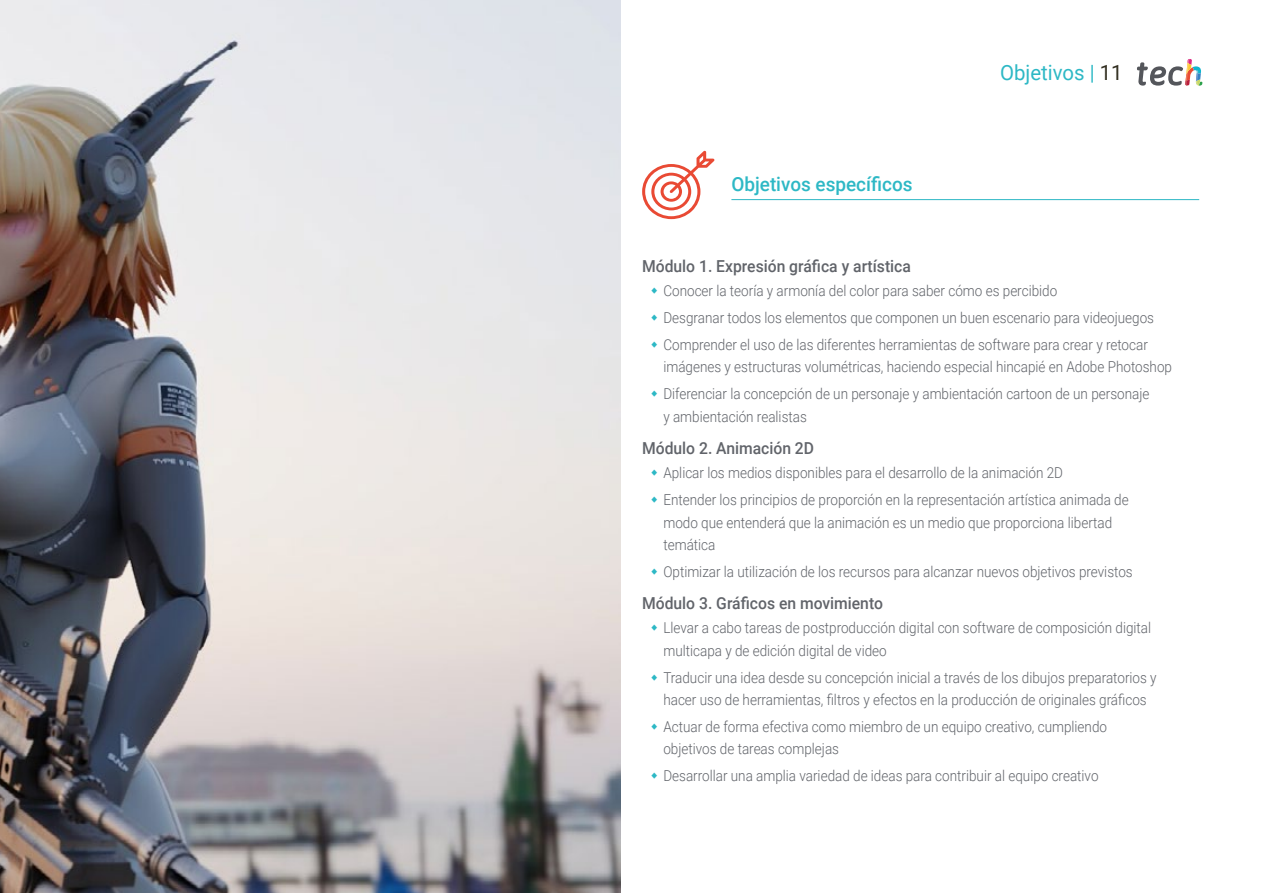
<style>
.page{position:relative;width:1263px;height:893px;background:#fff}
.page>*{position:absolute;margin:0;border:0;box-sizing:border-box;transform-origin:0 0}
.t1{font:21px "Roboto";color:#2db8c5}
.t2{font:500 19.5px "Roboto";color:#2db8c5}
.t3{font:500 16.5px "Roboto";color:#61646a;scale:.95 1}
.t4{font:300 15px/26.7px "Roboto";color:#61646a;scale:.9 1}
.s1{color:#312e20}
</style>
<div class="page">
<hr style="left:731px;top:199px;width:468px;height:1px;background:#2db8c5">
<svg style="left:642px;top:151px;width:72px;height:68px"></svg>
<img style="left:0;top:0;width:621px;height:893px">
<svg style="left:1137px;top:59px;width:65px;height:27px"></svg>
<h2 class="t2" style="left:731px;top:170px;width:183px">Objetivos específicos</h2>
<h1 class="t1" style="left:1000px;top:57px;width:124px">Objetivos | <span class="s1">11</span></h1>
<p class="t3" style="left:642px;top:254px;width:284px">Módulo 1. Expresión gráfica y artística</p>
<p class="t4" style="left:663px;top:277px;width:547px">Conocer la teoría y armonía del color para saber cómo es percibido<br>Desgranar todos los elementos que componen un buen escenario para videojuegos<br>Comprender el uso de las diferentes herramientas de software para crear y retocar</p>
<p class="t4" style="left:663px;top:353px;width:567px">imágenes y estructuras volumétricas, haciendo especial hincapié en Adobe Photoshop<br>Diferenciar la concepción de un personaje y ambientación cartoon de un personaje</p>
<p class="t4" style="left:663px;top:402px;width:161px">y ambientación realistas</p>
<p class="t3" style="left:642px;top:436px;width:183px">Módulo 2. Animación 2D</p>
<p class="t4" style="left:663px;top:459px;width:519px">Aplicar los medios disponibles para el desarrollo de la animación 2D<br>Entender los principios de proporción en la representación artística animada de</p>
<p class="t4" style="left:663px;top:510px;width:500px;line-height:22.5px">modo que entenderá que la animación es un medio que proporciona libertad temática</p>
<p class="t4" style="left:663px;top:558px;width:523px">Optimizar la utilización de los recursos para alcanzar nuevos objetivos previstos</p>
<p class="t3" style="left:642px;top:591px;width:255px">Módulo 3. Gráficos en movimiento</p>
<p class="t4" style="left:663px;top:616px;width:543px;line-height:22.5px">Llevar a cabo tareas de postproducción digital con software de composición digital multicapa y de edición digital de video</p>
<p class="t4" style="left:663px;top:666px;width:550px;line-height:22.5px">Traducir una idea desde su concepción inicial a través de los dibujos preparatorios y hacer uso de herramientas, filtros y efectos en la producción de originales gráficos</p>
<p class="t4" style="left:663px;top:715px;width:494px;line-height:22.5px">Actuar de forma efectiva como miembro de un equipo creativo, cumpliendo objetivos de tareas complejas</p>
<p class="t4" style="left:663px;top:762px;width:485px">Desarrollar una amplia variedad de ideas para contribuir al equipo creativo</p>
</div>
